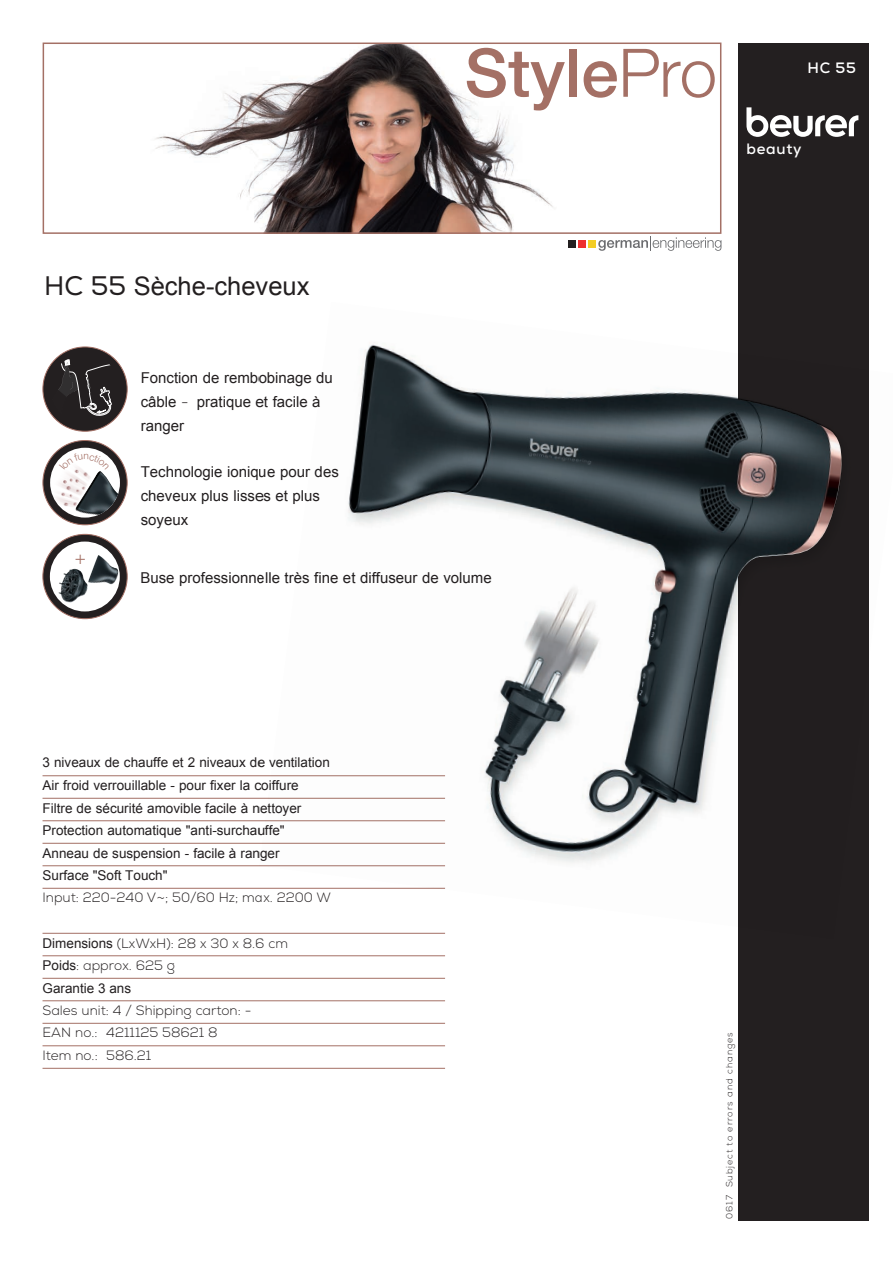
<style>
.page{position:relative;width:893px;height:1263px;background:#fff}
.page>*{position:absolute;margin:0;border:0;box-sizing:border-box;transform-origin:0 0}
.t1{font:500 67.05px "Helvetica Neue LT Pro";color:#a47065}
.t2{font:25.5px "Arial";color:#231f20}
.t3{font:300 18.45px "Helvetica Neue LTW1 G";color:#a47065}
.t4{font:15px/24px "Arial";color:#231f20}
.t5{font:700 15px "Nexa";letter-spacing:.05em;color:#fff}
.t6{font:13.5px/22.5px "Arial";color:#231f20}
.t7{font:300 13.5px/22.5px "Nexa";color:#231f20}
.t8{font:300 9px "Nexa";letter-spacing:.1em;color:#231f20}
.s1{font-family:"Helvetica Neue LTW1 G";font-weight:300}
.s2{font-family:"Nexa"}
.s3{font-family:"Nexa";font-weight:300}
.s4{font-family:"Arial";font-weight:400}
</style>
<div class="page">
<img style="left:155px;top:46px;width:398px;height:185px">
<div style="left:43px;top:43px;width:678px;height:191px;border:2px solid #a47065"></div>
<hr style="left:43px;top:775px;width:402px;height:1px;background:#a47065">
<hr style="left:43px;top:798px;width:402px;height:1px;background:#a47065">
<hr style="left:43px;top:820px;width:402px;height:1px;background:#a47065">
<hr style="left:43px;top:843px;width:402px;height:1px;background:#a47065">
<hr style="left:43px;top:865px;width:402px;height:1px;background:#a47065">
<hr style="left:43px;top:888px;width:402px;height:1px;background:#a47065">
<hr style="left:43px;top:933px;width:402px;height:1px;background:#a47065">
<hr style="left:43px;top:955px;width:402px;height:1px;background:#a47065">
<hr style="left:43px;top:978px;width:402px;height:1px;background:#a47065">
<hr style="left:43px;top:1000px;width:402px;height:1px;background:#a47065">
<hr style="left:43px;top:1023px;width:402px;height:1px;background:#a47065">
<hr style="left:43px;top:1045px;width:402px;height:1px;background:#a47065">
<hr style="left:43px;top:1068px;width:402px;height:1px;background:#a47065">
<div style="left:738px;top:43px;width:131px;height:1177px;background:#231f20"></div>
<svg style="left:746px;top:107px;width:112px;height:30px"></svg>
<svg style="left:43px;top:534px;width:84px;height:85px;background:#342b2b"></svg>
<div style="left:50px;top:541px;width:70px;height:70px;background:#fff;border-radius:50%"></div>
<svg style="left:118px;top:555px;width:3px;height:32px"></svg>
<img style="left:88px;top:555px;width:30px;height:30px">
<img style="left:58px;top:569px;width:30px;height:34px">
<svg style="left:43px;top:440px;width:84px;height:85px"></svg>
<div style="left:50px;top:448px;width:70px;height:70px;background:#fff;border-radius:50%"></div>
<img style="left:108px;top:480px;width:10px;height:35px">
<img style="left:50px;top:448px;width:58px;height:70px">
<img style="left:259px;top:342px;width:583px;height:592px">
<img style="left:350px;top:349px;width:342px;height:511px">
<div style="left:588px;top:240px;width:8px;height:8px;background:#f3cd24"></div>
<svg style="left:598px;top:236px;width:123px;height:15px"></svg>
<div style="left:568px;top:240px;width:8px;height:8px;background:#231f20"></div>
<div style="left:578px;top:240px;width:8px;height:8px;background:#ee3030"></div>
<div style="left:43px;top:347px;width:84px;height:84px;background:#231f20;border-radius:50%"></div>
<svg style="left:50px;top:354px;width:70px;height:67px"></svg>
<svg style="left:59px;top:453px;width:50px;height:17px"></svg>
<h1 class="t1" style="left:465px;top:33px;width:254px">Style<span class="s1">Pro</span></h1>
<p class="t5" style="left:807px;top:58px;width:50px">HC 55</p>
<p class="t5" style="left:746px;top:139px;width:57px">beauty</p>
<h2 class="t2" style="left:44px;top:270px;width:267px"><span class="s2">HC 55</span> Sèche-cheveux</h2>
<h3 class="t3" style="left:75px;top:546px;width:13px">+</h3>
<p class="t4" style="left:141px;top:366px;width:194px">Fonction de rembobinage du câble <span class="s3">-</span> pratique et facile à ranger</p>
<p class="t4" style="left:141px;top:459px;width:200px">Technologie ionique pour des cheveux plus lisses et plus soyeux</p>
<p class="t4" style="left:140px;top:565px;width:353px">Buse professionnelle très fine et diffuseur de volume</p>
<p class="t6" style="left:43px;top:752px;width:289px">3 niveaux de chauffe et 2 niveaux de ventilation Air froid verrouillable - pour fixer la coiffure Filtre de sécurité amovible facile à nettoyer Protection automatique "anti-surchauffe" Anneau de suspension - facile à ranger<br>Surface "Soft Touch"</p>
<p class="t7" style="left:43px;top:886px;width:290px">Input: 220-240 V~; 50/60 Hz; max. 2200 W</p>
<p class="t7" style="left:43px;top:932px;width:247px"><span class="s4">Dimensions</span> (LxWxH): 28 x 30 x 8.6 cm<br><span class="s4">Poids</span>: approx. 625 g</p>
<p class="t6" style="left:43px;top:977px;width:90px">Garantie 3 ans</p>
<p class="t7" style="left:43px;top:999px;width:210px">Sales unit: 4 / Shipping carton: -<br>EAN no.: 4211125 58621 8<br>Item no.: 586.21</p>
<p class="t8" style="left:724px;top:1219px;width:188px;rotate:-90deg">0617 Subject to errors and changes</p>
</div>
